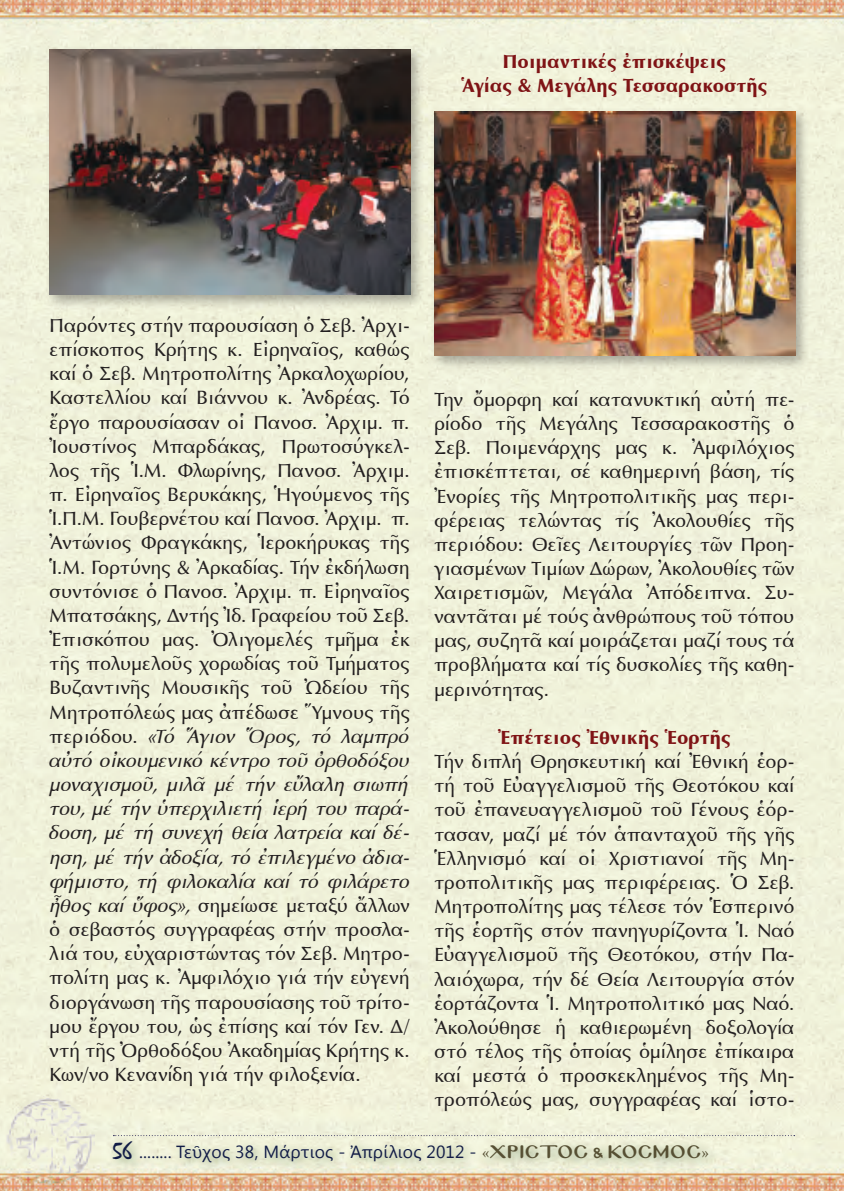
<style>
.page{position:relative;width:844px;height:1191px;background:#fff}
.page>*{position:absolute;margin:0;border:0;box-sizing:border-box;transform-origin:0 0}
.Βασικό{font:19.25px/24.2px "SK Optima Pol Uni W";letter-spacing:.02em;color:#231f20;text-align:justify}
.Βασικό-2{font:19.25px "SK Optima Pol Uni W Bold";letter-spacing:.015em;color:#7f1315}
.t1{font:17.5px "Segoe UI";letter-spacing:.01em;color:#121c47}
.s1{font-family:"SK Optima Pol Uni W Italic"}
.s2{font-family:"Mistral";font-size:24.5px}
.s3{font-family:"Minion Pro"}
.s4{font-family:"Minion Pro";color:#575034}
.s5{font-family:"Mg Byzantine UC Pol Normal";font-size:15.75px;color:#575034}
</style>
<div class="page">
<img style="left:0;top:0;width:843px;height:1191px">
<div style="left:45px;top:45px;width:380px;height:264px;background:#231f20;opacity:.35"></div>
<img style="left:50px;top:50px;width:360px;height:244px">
<div style="left:429px;top:106px;width:380px;height:264px;background:#231f20;opacity:.35"></div>
<img style="left:434px;top:111px;width:361px;height:245px">
<p class="Βασικό-2" style="left:502px;top:50px;width:224px">Ποιμαντικές ἐπισκέψεις</p>
<p class="Βασικό-2" style="left:461px;top:74px;width:307px">Ἁγίας &amp; Μεγάλης Τεσσαρακοστῆς</p>
<p class="Βασικό" style="left:50px;top:313px;width:361px">Παρόντες στήν παρουσίαση ὁ Σεβ. Ἀρχι&shy;επίσκοπος Κρήτης κ. Εἰρηναῖος, καθώς καί ὁ Σεβ. Μητροπολίτης Ἀρκαλοχωρίου, Καστελλίου καί Βιάννου κ. Ἀνδρέας. Τό ἔργο παρουσίασαν οἱ Πανοσ. Ἀρχιμ. π.<br>Ἰουστίνος Μπαρδάκας, Πρωτοσύγκελ&shy;λος τῆς Ἱ.Μ. Φλωρίνης, Πανοσ. Ἀρχιμ. π. Εἰρηναῖος Βερυκάκης, Ἡγούμενος τῆς Ἱ.Π.Μ. Γουβερνέτου καί Πανοσ. Ἀρχιμ. π.<br>Ἀντώνιος Φραγκάκης, Ἱεροκήρυκας τῆς Ἱ.Μ. Γορτύνης &amp; Ἀρκαδίας. Τήν ἐκδήλωση συντόνισε ὁ Πανοσ. Ἀρχιμ. π. Εἰρηναῖος Μπατσάκης, Δντής Ἰδ. Γραφείου τοῦ Σεβ.<br>Ἐπισκόπου μας. Ὀλιγομελές τμῆμα ἐκ τῆς πολυμελοῦς χορωδίας τοῦ Τμήματος Βυζαντινῆς Μουσικῆς τοῦ Ὠδείου τῆς Μητροπόλεώς μας ἀπέδωσε Ὕμνους τῆς περιόδου. <span class="s1">«Τό Ἅγιον Ὅρος, τό λαμπρό αὐτό οἰκουμενικό κέντρο τοῦ ὀρθοδόξου μοναχισμοῦ, μιλᾶ μέ τήν εὔλαλη σιωπή του, μέ τήν ὑπερχιλιετή ἱερή του παρά&shy;δοση, μέ τή συνεχή θεία λατρεία καί δέ&shy;ηση, μέ τήν ἀδοξία, τό ἐπιλεγμένο ἀδια&shy;φήμιστο, τή φιλοκαλία καί τό φιλάρετο ἦθος καί ὕφος»,</span> σημείωσε μεταξύ ἄλλων ὁ σεβαστός συγγραφέας στήν προσλα&shy;λιά του, εὐχαριστώντας τόν Σεβ. Μητρο&shy;πολίτη μας κ. Ἀμφιλόχιο γιά τήν εὐγενή διοργάνωση τῆς παρουσίασης τοῦ τρίτο&shy;μου ἔργου του, ὡς ἐπίσης καί τόν Γεν. Δ/ ντή τῆς Ὀρθοδόξου Ἀκαδημίας Κρήτης κ.<br>Κων/νο Κενανίδη γιά τήν φιλοξενία.</p>
<p class="Βασικό" style="left:434px;top:387px;width:361px">Την ὄμορφη καί κατανυκτική αὐτή πε&shy;ρίοδο τῆς Μεγάλης Τεσσαρακοστῆς ὁ Σεβ. Ποιμενάρχης μας κ. Ἀμφιλόχιος ἐπισκέπτεται, σέ καθημερινή βάση, τίς Ἐνορίες τῆς Μητροπολιτικῆς μας περι&shy;φέρειας τελώντας τίς Ἀκολουθίες τῆς περιόδου: Θεῖες Λειτουργίες τῶν Προη&shy;γιασμένων Τιμίων Δώρων, Ἀκολουθίες τῶν Χαιρετισμῶν, Μεγάλα Ἀπόδειπνα. Συ&shy;ναντᾶται μέ τούς ἀνθρώπους τοῦ τόπου μας, συζητᾶ καί μοιράζεται μαζί τους τά προβλήματα καί τίς δυσκολίες τῆς καθη&shy;μερινότητας.</p>
<p class="Βασικό-2" style="left:498px;top:726px;width:234px">Ἐπέτειος Ἐθνικῆς Ἑορτῆς</p>
<p class="Βασικό" style="left:434px;top:749px;width:361px">Τήν διπλή Θρησκευτική καί Ἐθνική ἑορ&shy;τή τοῦ Εὐαγγελισμοῦ τῆς Θεοτόκου καί τοῦ ἐπανευαγγελισμοῦ τοῦ Γένους ἑόρ&shy;τασαν, μαζί μέ τόν ἁπανταχοῦ τῆς γῆς Ἑλληνισμό καί οἱ Χριστιανοί τῆς Μη&shy;τροπολιτικῆς μας περιφέρειας. Ὁ Σεβ.<br>Μητροπολίτης μας τέλεσε τόν Ἑσπερινό τῆς ἑορτῆς στόν πανηγυρίζοντα Ἱ. Ναό Εὐαγγελισμοῦ τῆς Θεοτόκου, στήν Πα&shy;λαιόχωρα, τήν δέ Θεία Λειτουργία στόν ἑορτάζοντα Ἱ. Μητροπολιτικό μας Ναό.<br>Ἀκολούθησε ἡ καθιερωμένη δοξολογία στό τέλος τῆς ὁποίας ὁμίλησε ἐπίκαιρα καί μεστά ὁ προσκεκλημένος τῆς Μη&shy;τροπόλεώς μας, συγγραφέας καί ἱστο-</p>
<p class="t1" style="left:113px;top:1139px;width:597px"><span class="s2">56</span> <span class="s3">........</span> Τεῦχος 38, Μάρτιος - Ἀπρίλιος 2012 - <span class="s4">«</span><span class="s5">ΧΡΙΣΤΟΣ &amp; ΚΟΣΜΟΣ</span><span class="s4">»</span></p>
</div>
